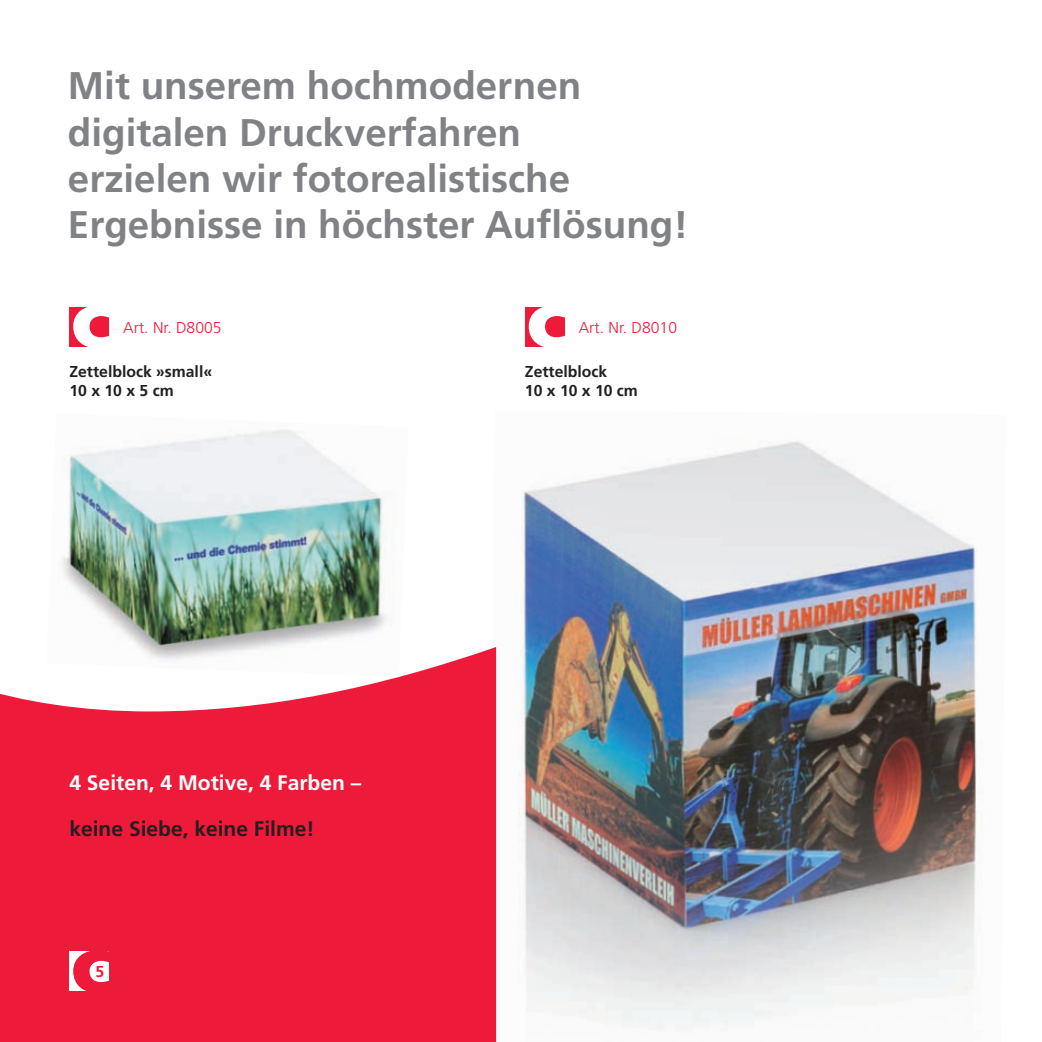
<style>
.page{position:relative;width:1042px;height:1042px;background:#fff}
.page>*{position:absolute;margin:0;border:0;box-sizing:border-box;transform-origin:0 0}
.t1{font:700 38.5px/46.2px "Frutiger";color:#808285}
.t2{font:700 21px "Frutiger";color:#fff}
.t3{font:700 21px "Frutiger";color:#231f20}
.t4{font:700 15.75px/18.9px "Frutiger";color:#231f20}
.t5{font:300 15.75px "Frutiger";color:#ed1a3a}
.t6{font:700 15.75px "Frutiger";color:#ed1a3a}
</style>
<div class="page">
<img style="left:496px;top:441px;width:481px;height:601px">
<svg style="left:0;top:346px;width:496px;height:696px;fill:#ed1a3a"></svg>
<img style="left:46px;top:413px;width:362px;height:264px">
<div style="left:69px;top:307px;width:40px;height:39px;background:#ed1a3a"></div>
<svg style="left:73px;top:307px;width:36px;height:39px"></svg>
<div style="left:525px;top:307px;width:40px;height:39px;background:#ed1a3a"></div>
<svg style="left:529px;top:307px;width:36px;height:39px"></svg>
<div style="left:69px;top:951px;width:40px;height:40px;background:#fff"></div>
<svg style="left:73px;top:951px;width:36px;height:40px"></svg>
<p class="t1" style="left:68px;top:63px;width:622px">Mit unserem hochmodernen digitalen Druckverfahren<br>erzielen wir fotorealistische<br>Ergebnisse in höchster Auflösung!</p>
<p class="t5" style="left:123px;top:318px;width:100px">Art. Nr. D8005</p>
<p class="t4" style="left:69px;top:362px;width:144px">Zettelblock »small«<br>10 x 10 x 5 cm</p>
<p class="t2" style="left:69px;top:770px;width:293px">4 Seiten, 4 Motive, 4 Farben –</p>
<p class="t3" style="left:69px;top:816px;width:247px">keine Siebe, keine Filme!</p>
<p class="t6" style="left:95px;top:962px;width:10px">5</p>
<p class="t5" style="left:579px;top:318px;width:100px">Art. Nr. D8010</p>
<p class="t4" style="left:525px;top:362px;width:114px">Zettelblock<br>10 x 10 x 10 cm</p>
</div>
